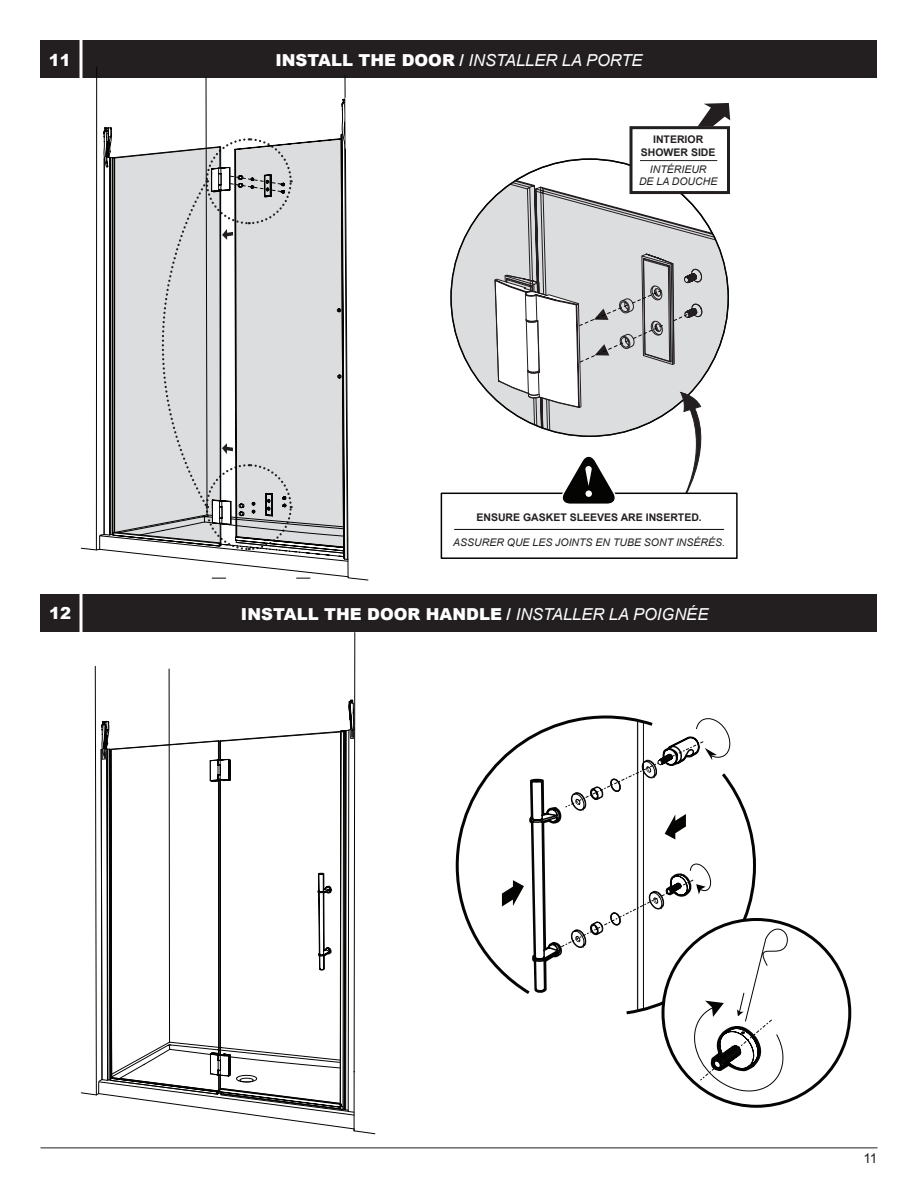
<style>
.page{position:relative;width:918px;height:1188px;background:#fff}
.page>*{position:absolute;margin:0;border:0;box-sizing:border-box;transform-origin:0 0}
.t1{font:900 16.5px "Arial";color:#fff}
.t2{font:italic 16.5px "Arial";color:#fff}
.t3{font:13.5px "Arial";color:#231f20}
.t4{font:italic 10.5px/12.6px "Arial";color:#231f20;text-align:center}
.t5{font:700 10.5px/12.6px "Arial";color:#231f20;text-align:center}
.s1{font-weight:900;font-style:normal}
.s2{font-weight:700;font-style:normal}
.s3{font-weight:700}
.s4{font-weight:400;font-style:italic}
</style>
<div class="page">
<div style="left:40px;top:594px;width:838px;height:38px;background:#231f20"></div>
<hr style="left:40px;top:1148px;width:838px;height:1px;background:#231f20">
<div style="left:40px;top:40px;width:838px;height:38px;background:#231f20"></div>
<svg style="left:716px;top:194px;width:14px;height:163px"></svg>
<svg style="left:698px;top:103px;width:32px;height:23px"></svg>
<div style="left:630px;top:126px;width:100px;height:68px;background:#fff;border:3px solid #231f20"></div>
<hr style="left:640px;top:160px;width:77px;height:1px;background:#231f20">
<div style="left:441px;top:493px;width:297px;height:66px;background:#fff;border:2px solid #040503"></div>
<svg style="left:450px;top:180px;width:264px;height:324px"></svg>
<div style="left:586px;top:490px;width:6px;height:7px;background:#fff;border-radius:50%"></div>
<hr style="left:455px;top:529px;width:269px;height:1px;background:#040503">
<svg style="left:455px;top:715px;width:162px;height:259px"></svg>
<svg style="left:81px;top:99px;width:294px;height:1050px"></svg>
<svg style="left:502px;top:716px;width:290px;height:381px"></svg>
<hr style="left:80px;top:37px;width:2px;height:45px;background:#fff">
<hr style="left:80px;top:591px;width:2px;height:45px;background:#fff">
<h1 class="t1" style="left:49px;top:48px;width:24px">11</h1>
<h1 class="t2" style="left:275px;top:50px;width:369px"><span class="s1">INSTALL THE DOOR</span> <span class="s2">/</span> INSTALLER LA PORTE</h1>
<p class="t5" style="left:641px;top:134px;width:76px">INTERIOR<br>SHOWER SIDE</p>
<p class="t4" style="left:639px;top:163px;width:80px">INTÉRIEUR<br>DE LA DOUCHE</p>
<p class="t5" style="left:476px;top:511px;width:8px">ENS</p>
<p class="t5" style="left:498px;top:511px;width:80px">URE GASKET SLEE</p>
<p class="t5" style="left:597px;top:511px;width:60px">VES ARE INSERTED</p>
<p class="t5" style="left:699px;top:511px;width:4px">.</p>
<p class="t4" style="left:453px;top:536px;width:207px">ASS URER QUE LES JOINTS EN TUBE SONT</p>
<p class="t4" style="left:676px;top:536px;width:26px">INSÉRÉ</p>
<p class="t4" style="left:715px;top:536px;width:11px">S.</p>
<h1 class="t1" style="left:49px;top:601px;width:24px">12</h1>
<h1 class="t1" style="left:241px;top:602px;width:469px">INSTALL THE DOOR HANDLE <span class="s3">/</span> <span class="s4">INSTALLER LA POIGNÉE</span></h1>
<p class="t3" style="left:863px;top:1149px;width:16px">11</p>
</div>
